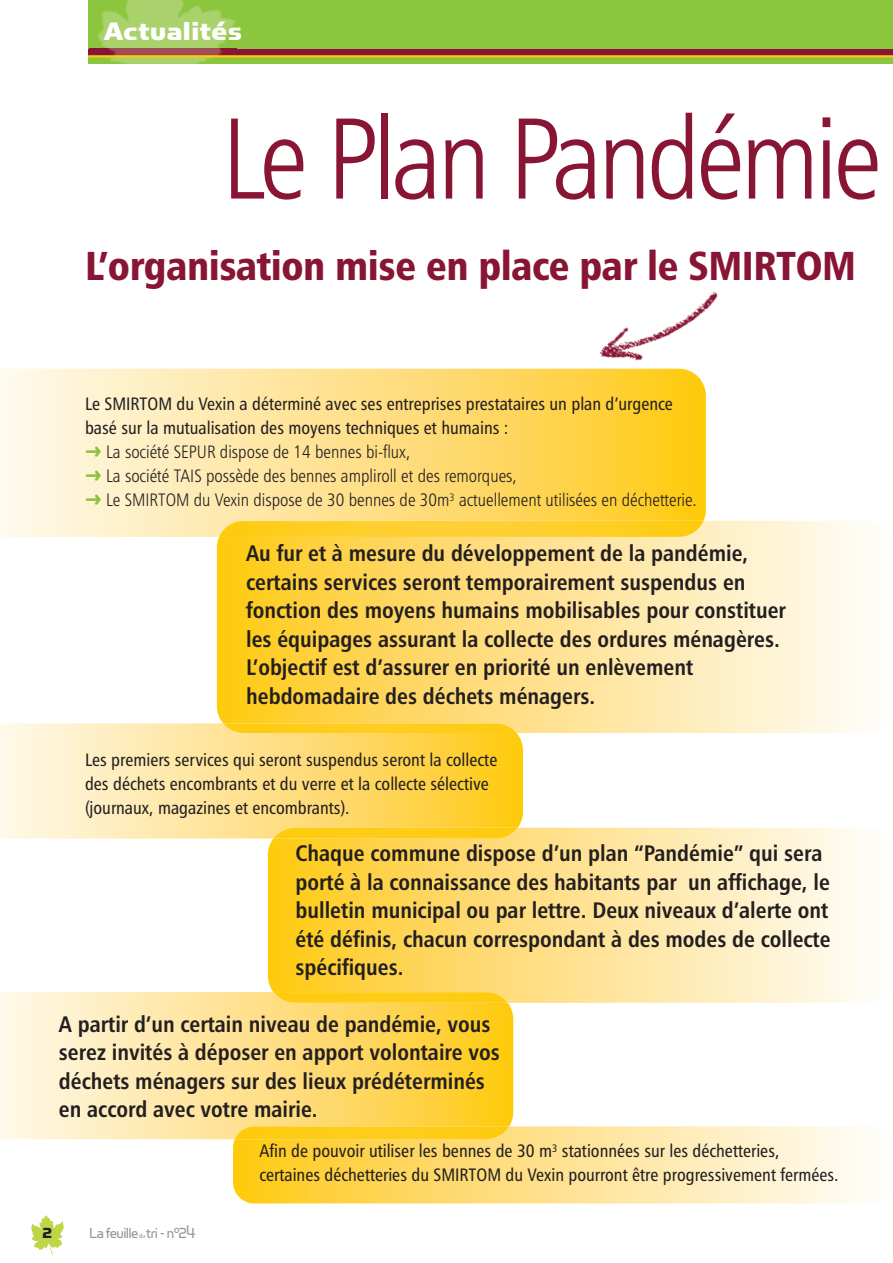
<style>
.page{position:relative;width:893px;height:1263px;background:#fff}
.page>*{position:absolute;margin:0;border:0;box-sizing:border-box;transform-origin:0 0}
.t1{font:115.2px "Humanist 777 BT Light Condensed B";letter-spacing:-.04em;color:#881534}
.t2{font:40.5px "Humanist 777 BT Black Condensed B";letter-spacing:-.01em;color:#881534}
.t3{font:28.5px "Simian Display Chimpanzee";letter-spacing:.02em;color:#fff}
.t4{font:22.5px/28.5px "Humanist 777 BT Bold Condensed B";color:#231f20}
.t5{font:18px/24px "Humanist 777 BT Roman Condensed B";color:#231f20}
.t6{font:18px/24px "Humanist 777 BT Light Condensed B";color:#231f20}
.t7{font:16.5px "Simian Display Orangutan";letter-spacing:-.035em;color:#939598;scale:.93 1}
.t8{font:16.5px "Simian Display Chimpanzee";color:#231f20}
.s1{font-family:"Monotype Sorts";color:#8bc63e}
.s2{font-size:7.5px}
</style>
<div class="page">
<img style="left:268px;top:828px;width:597px;height:175px">
<img style="left:233px;top:1126px;width:630px;height:77px">
<svg style="left:31px;top:1215px;width:33px;height:39px"></svg>
<div style="left:88px;top:0;width:805px;height:64px;background:#8bc63e"></div>
<div style="left:88px;top:49px;width:805px;height:6px;background:#881534"></div>
<img style="left:90px;top:0;width:146px;height:64px">
<hr style="left:88px;top:55px;width:805px;height:2px;background:#feca0a">
<img style="left:0;top:369px;width:706px;height:168px">
<img style="left:0;top:723px;width:523px;height:115px">
<img style="left:273px;top:828px;width:245px;height:10px">
<img style="left:217px;top:521px;width:645px;height:212px">
<img style="left:219px;top:521px;width:485px;height:16px">
<img style="left:223px;top:723px;width:294px;height:10px">
<img style="left:0;top:992px;width:513px;height:147px">
<img style="left:273px;top:992px;width:235px;height:11px">
<img style="left:235px;top:1126px;width:274px;height:13px">
<img style="left:560px;top:291px;width:158px;height:145px">
<p class="t3" style="left:103px;top:13px;width:140px">Actualités</p>
<h1 class="t1" style="left:222px;top:113px;width:662px">Le Plan Pandémie</h1>
<h2 class="t2" style="left:85px;top:249px;width:772px">L’organisation mise en place par le SMIRTOM</h2>
<p class="t5" style="left:85px;top:393px;width:589px">Le SMIRTOM du Vexin a déterminé avec ses entreprises prestataires un plan d’urgence basé sur la mutualisation des moyens techniques et humains :</p>
<p class="t6" style="left:85px;top:441px;width:613px"><span class="s1">➜</span> La société SEPUR dispose de 14 bennes bi-flux,<br><span class="s1">➜</span> La société TAIS possède des bennes ampliroll et des remorques,<br><span class="s1">➜</span> Le SMIRTOM du Vexin dispose de 30 bennes de 30m<sup>3</sup> actuellement utilisées en déchetterie.</p>
<p class="t4" style="left:246px;top:541px;width:541px">Au fur et à mesure du développement de la pandémie, certains services seront temporairement suspendus en fonction des moyens humains mobilisables pour constituer les équipages assurant la collecte des ordures ménagères.<br>L’objectif est d’assurer en priorité un enlèvement hebdomadaire des déchets ménagers.</p>
<p class="t5" style="left:85px;top:749px;width:414px">Les premiers services qui seront suspendus seront la collecte des déchets encombrants et du verre et la collecte sélective (journaux, magazines et encombrants).</p>
<p class="t4" style="left:296px;top:841px;width:537px">Chaque commune dispose d’un plan “Pandémie” qui sera porté à la connaissance des habitants par un affichage, le bulletin municipal ou par lettre. Deux niveaux d’alerte ont été définis, chacun correspondant à des modes de collecte spécifiques.</p>
<p class="t4" style="left:59px;top:1011px;width:442px">A partir d’un certain niveau de pandémie, vous serez invités à déposer en apport volontaire vos déchets ménagers sur des lieux prédéterminés en accord avec votre mairie.</p>
<p class="t5" style="left:259px;top:1140px;width:581px">Afin de pouvoir utiliser les bennes de 30 m<sup>3</sup> stationnées sur les déchetteries, certaines déchetteries du SMIRTOM du Vexin pourront être progressivement fermées.</p>
<p class="t8" style="left:43px;top:1222px;width:11px">2</p>
<p class="t7" style="left:89px;top:1222px;width:116px">Lafeuille<span class="s2">du</span>tri-n°24</p>
</div>
